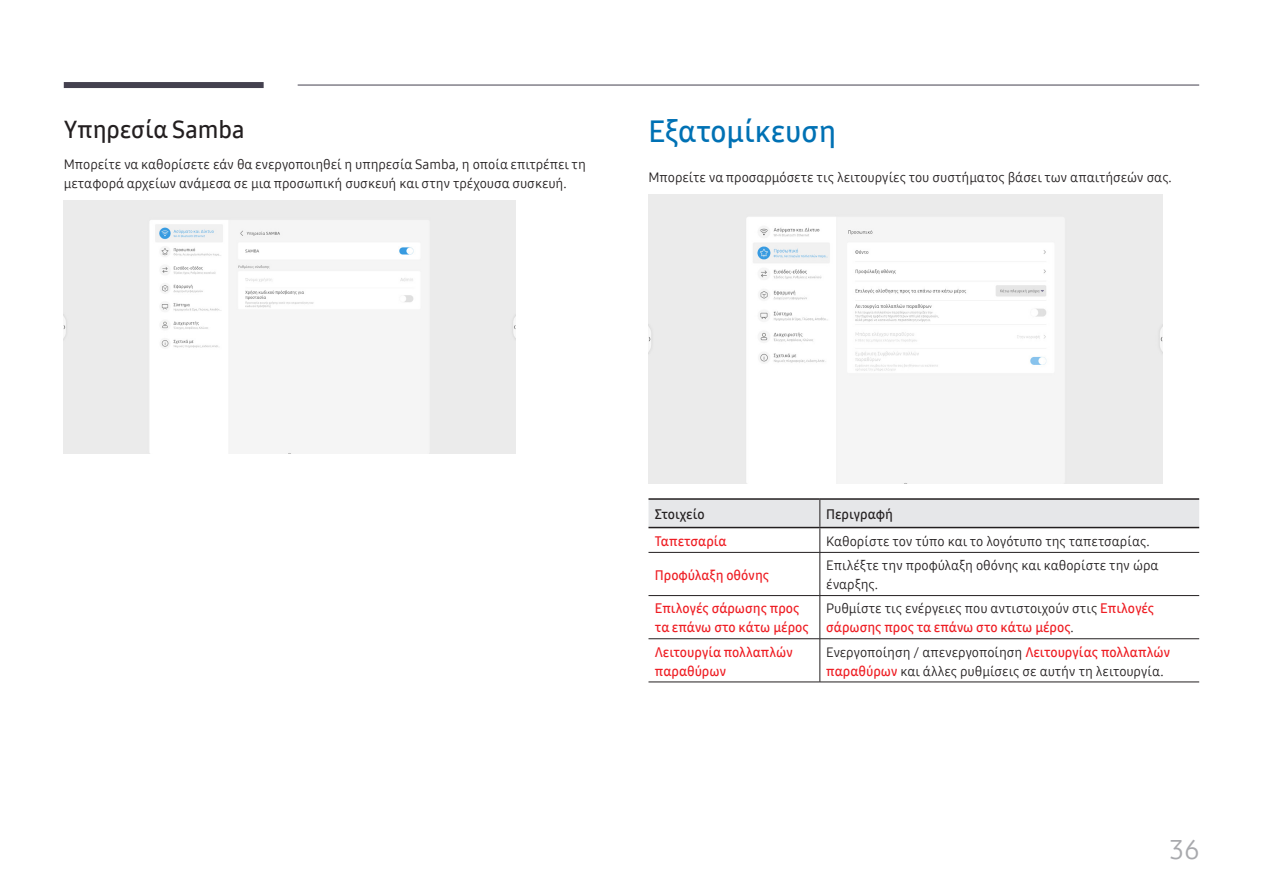
<style>
.page{position:relative;width:1263px;height:893px;background:#fff}
.page>*{position:absolute;margin:0;border:0;box-sizing:border-box;transform-origin:0 0}
.t1{font:30px "Samsung One 600";letter-spacing:-.005em;color:#0071b4}
.t2{font:27px "Samsung One 400";color:#a8a9ad}
.t3{font:24px "Samsung One 600";color:#231f20}
.t4{font:13.5px/18.9px "Samsung One 400";letter-spacing:-.005em;color:#231f20}
.t5{font:13.5px/18.9px "Samsung One 600";letter-spacing:-.005em;color:#ee1d23}
.P_Lead{font:13.5px "Samsung One 600";letter-spacing:-.01em;color:#231f20}
.s1{font-family:"Samsung One 600";color:#ee1d23}
</style>
<div class="page">
<div style="left:64px;top:82px;width:200px;height:6px;background:#44414f"></div>
<hr style="left:298px;top:85px;width:901px;height:1px;background:#44414f">
<img style="left:64px;top:200px;width:451px;height:254px">
<img style="left:648px;top:194px;width:514px;height:289px">
<hr style="left:820px;top:498px;width:379px;height:2px;background:#231f20">
<hr style="left:820px;top:552px;width:379px;height:1px;background:#231f20">
<hr style="left:820px;top:595px;width:379px;height:1px;background:#231f20">
<hr style="left:820px;top:638px;width:379px;height:1px;background:#231f20">
<hr style="left:820px;top:682px;width:379px;height:1px;background:#231f20">
<hr style="left:648px;top:552px;width:172px;height:1px;background:#231f20">
<hr style="left:648px;top:595px;width:172px;height:1px;background:#231f20">
<hr style="left:648px;top:638px;width:172px;height:1px;background:#231f20">
<hr style="left:648px;top:682px;width:172px;height:1px;background:#231f20">
<hr style="left:820px;top:553px;width:1px;height:42px;background:#231f20">
<hr style="left:648px;top:498px;width:172px;height:2px;background:#231f20">
<svg style="left:648px;top:499px;width:551px;height:53px"></svg>
<hr style="left:820px;top:596px;width:1px;height:43px;background:#231f20">
<hr style="left:820px;top:639px;width:1px;height:43px;background:#231f20">
<h3 class="t3" style="left:64px;top:113px;width:182px">Υπηρεσία Samba</h3>
<p class="t4" style="left:64px;top:155px;width:524px">Μπορείτε να καθορίσετε εάν θα ενεργοποιηθεί η υπηρεσία Samba, η οποία επιτρέπει τη μεταφορά αρχείων ανάμεσα σε μια προσωπική συσκευή και στην τρέχουσα συσκευή.</p>
<h2 class="t1" style="left:648px;top:112px;width:189px">Εξατομίκευση</h2>
<p class="t4" style="left:648px;top:168px;width:525px">Μπορείτε να προσαρμόσετε τις λειτουργίες του συστήματος βάσει των απαιτήσεών σας.</p>
<p class="P_Lead" style="left:655px;top:505px;width:51px">Στοιχείο</p>
<p class="P_Lead" style="left:826px;top:505px;width:68px">Περιγραφή</p>
<p class="t5" style="left:655px;top:532px;width:74px">Ταπετσαρία</p>
<p class="t4" style="left:826px;top:532px;width:325px">Καθορίστε τον τύπο και το λογότυπο της ταπετσαρίας.</p>
<p class="t5" style="left:655px;top:565px;width:116px">Προφύλαξη οθόνης</p>
<p class="t4" style="left:826px;top:556px;width:334px">Επιλέξτε την προφύλαξη οθόνης και καθορίστε την ώρα έναρξης.</p>
<p class="t5" style="left:655px;top:599px;width:155px">Επιλογές σάρωσης προς τα επάνω στο κάτω μέρος</p>
<p class="t4" style="left:826px;top:599px;width:329px">Ρυθμίστε τις ενέργειες που αντιστοιχούν στις <span class="s1">Επιλογές σάρωσης προς τα επάνω στο κάτω μέρος</span>.</p>
<p class="t5" style="left:655px;top:642px;width:139px">Λειτουργία πολλαπλών παραθύρων</p>
<p class="t4" style="left:826px;top:642px;width:345px">Ενεργοποίηση / απενεργοποίηση <span class="s1">Λειτουργίας πολλαπλών παραθύρων</span> και άλλες ρυθμίσεις σε αυτήν τη λειτουργία.</p>
<h2 class="t2" style="left:1169px;top:831px;width:31px">36</h2>
</div>
